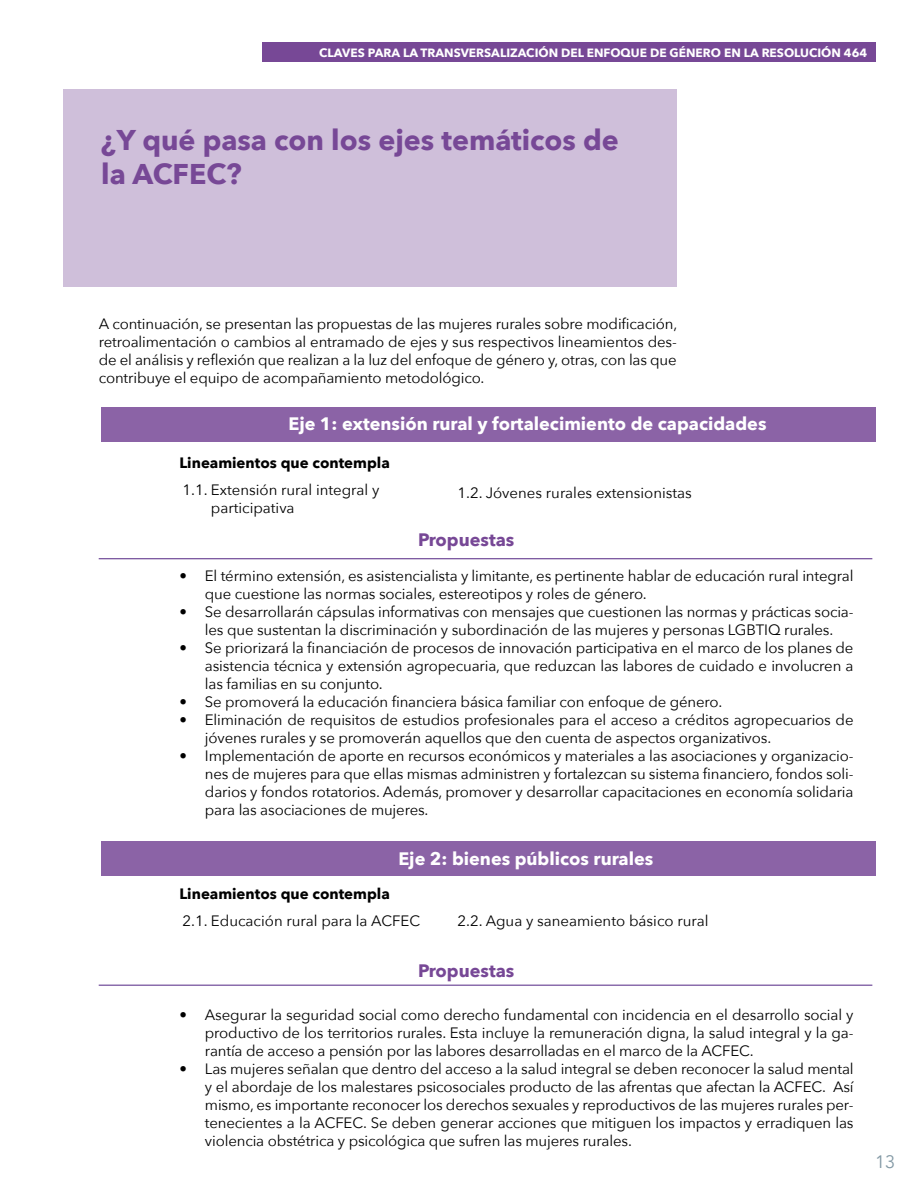
<style>
.page{position:relative;width:918px;height:1188px;background:#fff}
.page>*{position:absolute;margin:0;border:0;box-sizing:border-box;transform-origin:0 0}
.t1{font:700 28.5px/34.2px "Avenir Next";color:#774896}
.t2{font:700 18px "Avenir Next";color:#fff}
.t3{font:700 18px "Avenir Next";color:#774896}
.t4{font:18px "Avenir";color:#8399a5}
.t5{font:15px/18px "Avenir Next";letter-spacing:-.01em;color:#000;text-align:justify}
.t6{font:700 15px "Avenir Next";color:#000}
.t7{font:700 12px "Avenir Next";color:#fff}
</style>
<div class="page">
<div style="left:64px;top:89px;width:613px;height:198px;background:#cfbfda"></div>
<div style="left:262px;top:42px;width:613px;height:19px;background:#774896"></div>
<div style="left:101px;top:407px;width:774px;height:34px;background:#8b63a6"></div>
<div style="left:101px;top:842px;width:774px;height:34px;background:#8b63a6"></div>
<hr style="left:99px;top:558px;width:773px;height:1px;background:#522583">
<hr style="left:99px;top:985px;width:773px;height:1px;background:#522583">
<p class="t7" style="left:319px;top:42px;width:550px">CLAVES PARA LA TRANSVERSALIZACIÓN DEL ENFOQUE DE GÉNERO EN LA RESOLUCIÓN 464</p>
<h1 class="t1" style="left:101px;top:122px;width:519px">¿Y qué pasa con los ejes temáticos de la ACFEC?</h1>
<p class="t5" style="left:99px;top:314px;width:580px">A continuación, se presentan las propuestas de las mujeres rurales sobre modificación, retroalimentación o cambios al entramado de ejes y sus respectivos lineamientos des&shy;de el análisis y reflexión que realizan a la luz del enfoque de género y, otras, con las que contribuye el equipo de acompañamiento metodológico.</p>
<p class="t2" style="left:288px;top:408px;width:480px">Eje 1: extensión rural y fortalecimiento de capacidades</p>
<p class="t6" style="left:179px;top:450px;width:212px">Lineamientos que contempla</p>
<p class="t5" style="left:211px;top:480px;width:170px;text-indent:-28px">1.1. Extensión rural integral y participativa</p>
<p class="t5" style="left:457px;top:483px;width:236px">1.2. Jóvenes rurales extensionistas</p>
<p class="t3" style="left:418px;top:524px;width:98px">Propuestas</p>
<p class="t5" style="left:205px;top:567px;width:650px;text-indent:-26px">• El término extensión, es asistencialista y limitante, es pertinente hablar de educación rural integral que cuestione las normas sociales, estereotipos y roles de género.</p>
<p class="t5" style="left:179px;top:603px;width:676px;text-align:center">• Se desarrollarán cápsulas informativas con mensajes que cuestionen las normas y prácticas socia&shy;les que sustentan la discriminación y subordinación de las mujeres y personas LGBTIQ rurales.</p>
<p class="t5" style="left:205px;top:639px;width:650px;text-indent:-26px">• Se priorizará la financiación de procesos de innovación participativa en el marco de los planes de asistencia técnica y extensión agropecuaria, que reduzcan las labores de cuidado e involucren a las familias en su conjunto.</p>
<p class="t5" style="left:179px;top:693px;width:544px">• Se promoverá la educación financiera básica familiar con enfoque de género.</p>
<p class="t5" style="left:205px;top:711px;width:650px;text-indent:-26px">• Eliminación de requisitos de estudios profesionales para el acceso a créditos agropecuarios de jóvenes rurales y se promoverán aquellos que den cuenta de aspectos organizativos.</p>
<p class="t5" style="left:205px;top:747px;width:650px;text-indent:-26px">• Implementación de aporte en recursos económicos y materiales a las asociaciones y organizacio&shy;nes de mujeres para que ellas mismas administren y fortalezcan su sistema financiero, fondos soli&shy;darios y fondos rotatorios. Además, promover y desarrollar capacitaciones en economía solidaria para las asociaciones de mujeres.</p>
<p class="t2" style="left:398px;top:843px;width:257px">Eje 2: bienes públicos rurales</p>
<p class="t6" style="left:179px;top:881px;width:212px">Lineamientos que contempla</p>
<p class="t5" style="left:182px;top:911px;width:239px">2.1. Educación rural para la ACFEC</p>
<p class="t5" style="left:457px;top:911px;width:253px">2.2. Agua y saneamiento básico rural</p>
<p class="t3" style="left:418px;top:955px;width:98px">Propuestas</p>
<p class="t5" style="left:205px;top:1005px;width:650px;text-indent:-26px">• Asegurar la seguridad social como derecho fundamental con incidencia en el desarrollo social y productivo de los territorios rurales. Esta incluye la remuneración digna, la salud integral y la ga&shy;rantía de acceso a pensión por las labores desarrolladas en el marco de la ACFEC.</p>
<p class="t5" style="left:205px;top:1059px;width:650px;text-indent:-26px">• Las mujeres señalan que dentro del acceso a la salud integral se deben reconocer la salud mental y el abordaje de los malestares psicosociales producto de las afrentas que afectan la ACFEC. Así mismo, es importante reconocer los derechos sexuales y reproductivos de las mujeres rurales per&shy;tenecientes a la ACFEC. Se deben generar acciones que mitiguen los impactos y erradiquen las violencia obstétrica y psicológica que sufren las mujeres rurales.</p>
<p class="t4" style="left:875px;top:1151px;width:22px">13</p>
</div>
